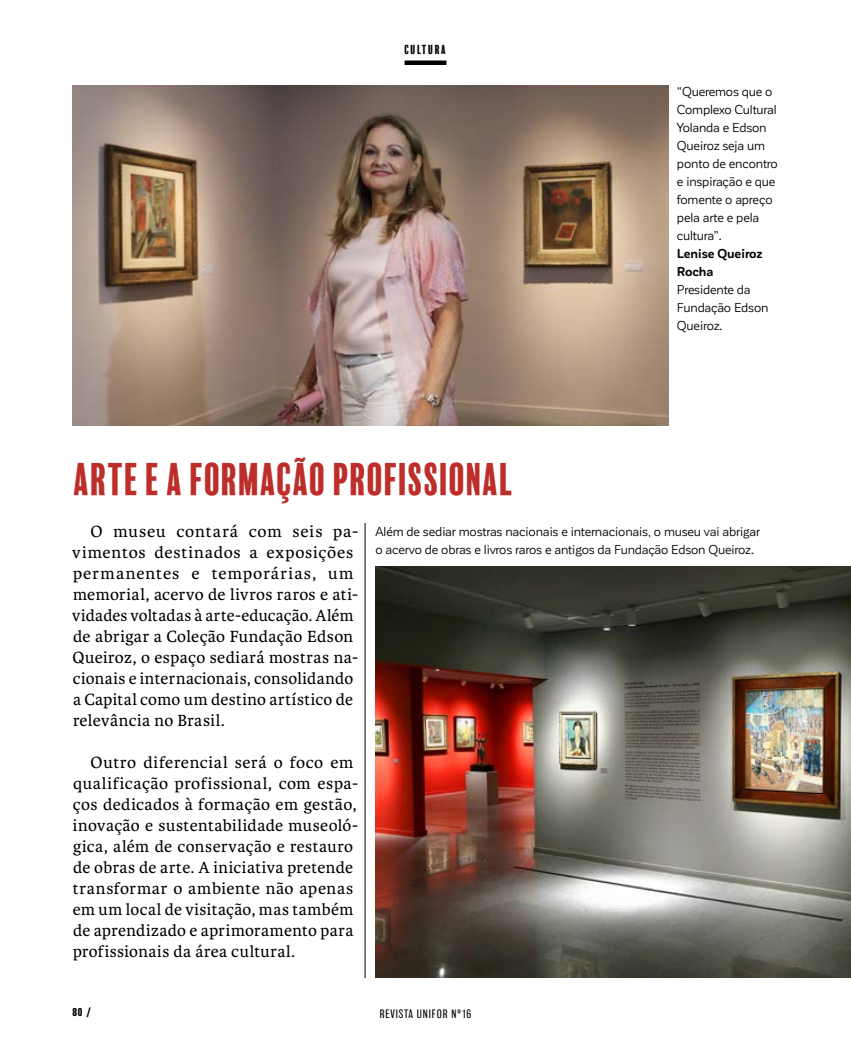
<style>
.page{position:relative;width:851px;height:1063px;background:#fff}
.page>*{position:absolute;margin:0;border:0;box-sizing:border-box;transform-origin:0 0}
.t1{font:42px "Balboa Plus Fill";letter-spacing:-.03em;color:#bd2e2a;scale:.96 1}
.t2{font:17.25px/21px "Karmina";letter-spacing:.025em;color:#000}
.t3{font:17.25px/21px "Karmina";letter-spacing:.025em;color:#000;scale:1.04 1}
.t4{font:12.75px/18px "Corporative Sans Rd";letter-spacing:-.01em;color:#000}
.t5{font:700 12.75px/18px "Corporative Sans Rd";letter-spacing:-.01em;color:#000}
.t6{font:12px "Balboa Plus Fill";letter-spacing:.08em;color:#000}
.t7{font:200 11.25px "Balboa";letter-spacing:.08em;color:#000}
.t8{font:700 10.5px "Balboa";color:#000}
</style>
<div class="page">
<img style="left:72px;top:85px;width:596px;height:340px">
<img style="left:375px;top:566px;width:475px;height:412px">
<hr style="left:365px;top:523px;width:1px;height:455px;background:#000">
<hr style="left:404px;top:61px;width:42px;height:4px;background:#000">
<p class="t6" style="left:404px;top:43px;width:43px">CULTURA</p>
<h1 class="t1" style="left:74px;top:456px;width:461px">ARTE E A FORMAÇÃO PROFISSIONAL</h1>
<p class="t4" style="left:676px;top:83px;width:102px">“Queremos que o<br>Complexo Cultural<br>Yolanda e Edson<br>Queiroz seja um ponto de encontro e inspiração e que fomente o apreço pela arte e pela cultura”.</p>
<p class="t5" style="left:676px;top:245px;width:87px">Lenise Queiroz<br>Rocha</p>
<p class="t4" style="left:676px;top:281px;width:93px">Presidente da<br>Fundação Edson<br>Queiroz.</p>
<p class="t3" style="left:72px;top:521px;width:276px;text-indent:18px">O museu contará com seis pa&shy;vimentos destinados a exposições permanentes e temporárias, um memorial, acervo de livros raros e ati&shy;vidades voltadas à arte-educação. Além de abrigar a Coleção Fundação Edson Queiroz, o espaço sediará mostras na&shy;cionais e internacionais, consolidando a Capital como um destino artístico de relevância no Brasil.</p>
<p class="t2" style="left:73px;top:752px;width:287px;text-indent:18px">Outro diferencial será o foco em qualificação profissional, com espa&shy;ços dedicados à formação em gestão, inovação e sustentabilidade museoló&shy;gica, além de conservação e restauro de obras de arte. A iniciativa pretende transformar o ambiente não apenas em um local de visitação, mas também de aprendizado e aprimoramento para profissionais da área cultural.</p>
<p class="t4" style="left:375px;top:523px;width:386px">Além de sediar mostras nacionais e internacionais, o museu vai abrigar o acervo de obras e livros raros e antigos da Fundação Edson Queiroz.</p>
<p class="t8" style="left:72px;top:1006px;width:20px">80 /</p>
<p class="t7" style="left:379px;top:1008px;width:93px">REVISTA UNIFOR Nº16</p>
</div>
